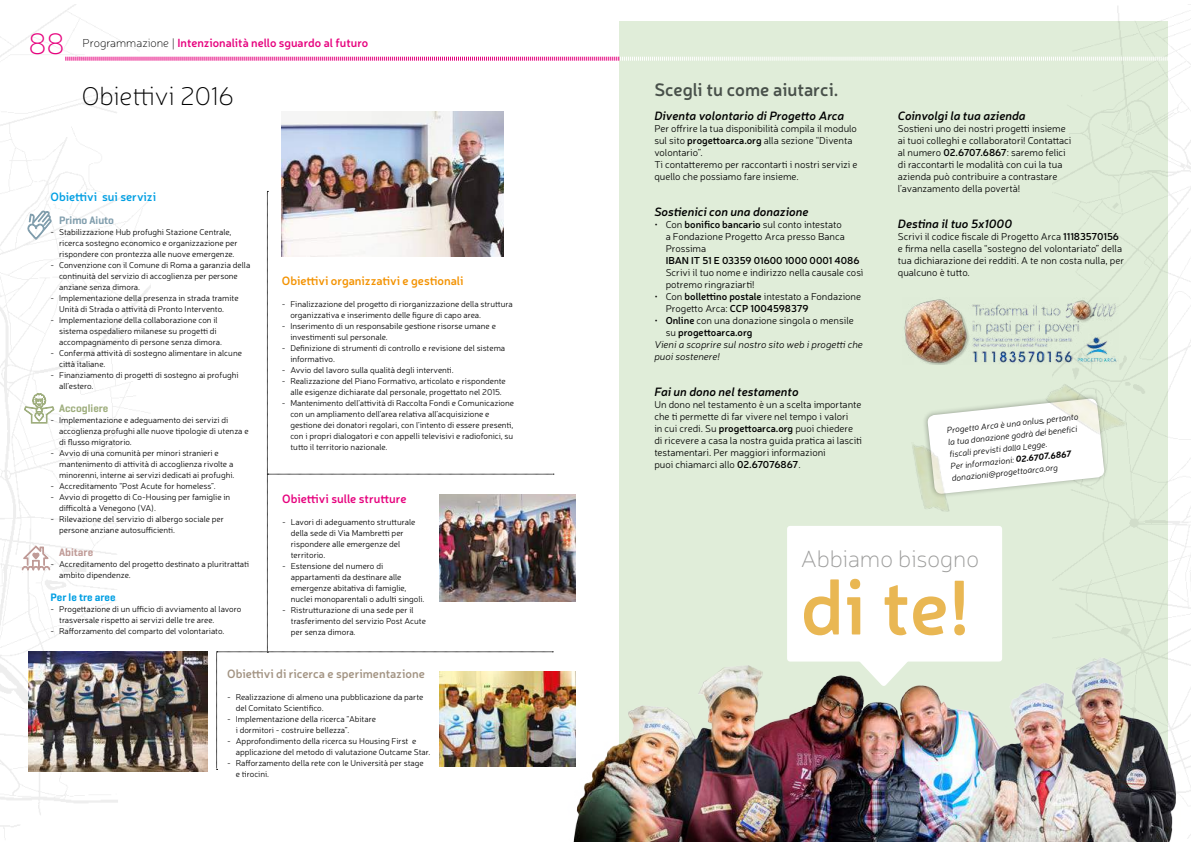
<style>
.page{position:relative;width:1191px;height:842px;background:#fff}
.page>*{position:absolute;margin:0;border:0;box-sizing:border-box;transform-origin:0 0}
.t1{font:600 76.8px "Neris";color:#e9b753}
.t2{font:100 30px "Neris";color:#e6007d}
.t3{font:100 26px "Neris";letter-spacing:-.005em;color:#000}
.t4{font:100 23.7px "Neris";color:#9d9d9c}
.t5{font:600 18px "Neris";color:#48504a}
.t6{font:italic 600 12px "Neris";color:#000}
.t7{font:600 12px "Neris";color:#a29382}
.t8{font:600 12px "Neris";color:#f39200}
.t9{font:600 12px "Neris";color:#e6007d}
.t10{font:600 12px "Neris";color:#009fe3}
.t11{font:600 11.7px "Neris";color:#e6007d}
.t12{font:700 11px "Geogrotesque";color:#009fe3}
.t13{font:700 11px "Geogrotesque";color:#819ead}
.t14{font:700 11px "Geogrotesque";color:#9fae7e}
.t15{font:700 11px "Geogrotesque";color:#c09b97}
.t16{font:300 10px/12px "Neris";color:#000}
.t17{font:italic 300 10px "Neris";color:#000}
.t18{font:600 10px "Neris";color:#000}
.t19{font:italic 300 8.6px/12px "Neris";color:#000}
.t20{font:300 8.5px/11px "Neris";color:#000}
.s1{font-weight:100;color:#000}
.s2{font-weight:600}
.s3{font-weight:300}
.s4{font-weight:700}
</style>
<div class="page">
<div style="left:619px;top:21px;width:549px;height:798px;background:#e0edd9"></div>
<img style="left:0;top:4px;width:150px;height:834px">
<svg style="left:65px;top:56px;width:1103px;height:5px"></svg>
<svg style="left:24px;top:389px;width:30px;height:34px"></svg>
<svg style="left:22px;top:546px;width:28px;height:24px"></svg>
<img style="left:554px;top:646px;width:636px;height:196px">
<svg style="left:852px;top:661px;width:62px;height:30px"></svg>
<div style="left:787px;top:526px;width:215px;height:135px;background:#fff"></div>
<img style="left:904px;top:298px;width:214px;height:66px">
<svg style="left:924px;top:400px;width:185px;height:101px"></svg>
<img style="left:1041px;top:377px;width:88px;height:71px">
<img style="left:912px;top:437px;width:39px;height:75px">
<svg style="left:216px;top:191px;width:338px;height:579px"></svg>
<div style="left:439px;top:495px;width:136px;height:127px;background:#fff"></div>
<img style="left:439px;top:495px;width:136px;height:106px">
<img style="left:28px;top:651px;width:179px;height:120px">
<img style="left:439px;top:672px;width:136px;height:94px">
<img style="left:282px;top:111px;width:222px;height:145px">
<svg style="left:27px;top:210px;width:25px;height:29px"></svg>
<h2 class="t2" style="left:28px;top:25px;width:38px">88</h2>
<h3 class="t11" style="left:82px;top:35px;width:287px"><span class="s1">Programmazione |</span> Intenzionalità nello sguardo al futuro</h3>
<h3 class="t3" style="left:82px;top:80px;width:154px">Obiettivi 2016</h3>
<h3 class="t10" style="left:51px;top:189px;width:107px">Obiettivi sui servizi</h3>
<p class="t13" style="left:59px;top:214px;width:56px">Primo Aiuto</p>
<p class="t20" style="left:59px;top:227px;width:180px;text-indent:-8px">- Stabilizzazione Hub profughi Stazione Centrale, ricerca sostegno economico e organizzazione per rispondere con prontezza alle nuove emergenze.</p>
<p class="t20" style="left:59px;top:260px;width:193px;text-indent:-8px">- Convenzione con il Comune di Roma a garanzia della continuità del servizio di accoglienza per persone anziane senza dimora.</p>
<p class="t20" style="left:59px;top:293px;width:181px;text-indent:-8px">- Implementazione della presenza in strada tramite<br>Unità di Strada o attività di Pronto Intervento.</p>
<p class="t20" style="left:59px;top:315px;width:164px;text-indent:-8px">- Implementazione della collaborazione con il sistema ospedaliero milanese su progetti di accompagnamento di persone senza dimora.</p>
<p class="t20" style="left:59px;top:348px;width:184px;text-indent:-8px">- Conferma attività di sostegno alimentare in alcune città italiane.</p>
<p class="t20" style="left:59px;top:370px;width:181px;text-indent:-8px">- Finanziamento di progetti di sostegno ai profughi all’estero.</p>
<p class="t14" style="left:59px;top:402px;width:51px">Accogliere</p>
<p class="t20" style="left:59px;top:415px;width:191px;text-indent:-8px">- Implementazione e adeguamento dei servizi di accoglienza profughi alle nuove tipologie di utenza e di flusso migratorio.</p>
<p class="t20" style="left:59px;top:448px;width:177px;text-indent:-8px">- Avvio di una comunità per minori stranieri e mantenimento di attività di accoglienza rivolte a minorenni, interne ai servizi dedicati ai profughi.</p>
<p class="t20" style="left:51px;top:481px;width:166px">- Accreditamento “Post Acute for homeless”.</p>
<p class="t20" style="left:59px;top:492px;width:173px;text-indent:-8px">- Avvio di progetto di Co-Housing per famiglie in difficoltà a Venegono (VA).</p>
<p class="t20" style="left:59px;top:514px;width:166px;text-indent:-8px">- Rilevazione del servizio di albergo sociale per persone anziane autosufficienti.</p>
<p class="t15" style="left:59px;top:546px;width:36px">Abitare</p>
<p class="t20" style="left:59px;top:559px;width:191px;text-indent:-8px">- Accreditamento del progetto destinato a pluritrattati ambito dipendenze.</p>
<p class="t12" style="left:51px;top:591px;width:66px">Per le tre aree</p>
<p class="t20" style="left:59px;top:604px;width:184px;text-indent:-8px">- Progettazione di un ufficio di avviamento al lavoro trasversale rispetto ai servizi delle tre aree.</p>
<p class="t20" style="left:51px;top:626px;width:175px">- Rafforzamento del comparto del volontariato.</p>
<h3 class="t8" style="left:282px;top:272px;width:183px">Obiettivi organizzativi e gestionali</h3>
<p class="t20" style="left:290px;top:298px;width:224px;text-indent:-8px">- Finalizzazione del progetto di riorganizzazione della struttura organizzativa e inserimento delle figure di capo area.</p>
<p class="t20" style="left:290px;top:320px;width:207px;text-indent:-8px">- Inserimento di un responsabile gestione risorse umane e investimenti sul personale.</p>
<p class="t20" style="left:290px;top:342px;width:216px;text-indent:-8px">- Definizione di strumenti di controllo e revisione del sistema informativo.</p>
<p class="t20" style="left:282px;top:364px;width:173px">- Avvio del lavoro sulla qualità degli interventi.</p>
<p class="t20" style="left:282px;top:375px;width:225px;text-align:center">- Realizzazione del Piano Formativo, articolato e rispondente alle esigenze dichiarate dal personale, progettato nel 2015.</p>
<p class="t20" style="left:290px;top:397px;width:225px;text-indent:-8px">- Mantenimento dell’attività di Raccolta Fondi e Comunicazione con un ampliamento dell’area relativa all’acquisizione e gestione dei donatori regolari, con l’intento di essere presenti, con i propri dialogatori e con appelli televisivi e radiofonici, su tutto il territorio nazionale.</p>
<h3 class="t9" style="left:282px;top:491px;width:126px">Obiettivi sulle strutture</h3>
<p class="t20" style="left:291px;top:516px;width:126px;text-indent:-8px">- Lavori di adeguamento strutturale della sede di Via Mambretti per rispondere alle emergenze del territorio.</p>
<p class="t20" style="left:291px;top:560px;width:135px;text-indent:-8px">- Estensione del numero di appartamenti da destinare alle emergenze abitativa di famiglie, nuclei monoparentali o adulti singoli.</p>
<p class="t20" style="left:291px;top:604px;width:137px;text-indent:-8px">- Ristrutturazione di una sede per il trasferimento del servizio Post Acute per senza dimora.</p>
<h3 class="t7" style="left:227px;top:666px;width:199px">Obiettivi di ricerca e sperimentazione</h3>
<p class="t20" style="left:236px;top:692px;width:189px;text-indent:-8px">- Realizzazione di almeno una pubblicazione da parte del Comitato Scientifico.</p>
<p class="t20" style="left:236px;top:714px;width:142px;text-indent:-8px">- Implementazione della ricerca “Abitare i dormitori - costruire bellezza”.</p>
<p class="t20" style="left:236px;top:736px;width:196px;text-indent:-8px">- Approfondimento della ricerca su Housing First e applicazione del metodo di valutazione Outcame Star.</p>
<p class="t20" style="left:236px;top:758px;width:189px;text-indent:-8px">- Rafforzamento della rete con le Università per stage e tirocini.</p>
<h3 class="t5" style="left:654px;top:77px;width:185px">Scegli tu come aiutarci.</h3>
<h3 class="t6" style="left:654px;top:107px;width:191px">Diventa volontario di Progetto Arca</h3>
<p class="t16" style="left:654px;top:122px;width:205px">Per offrire la tua disponibilità compila il modulo sul sito <span class="s2">progettoarca.org</span> alla sezione “Diventa volontario”.<br>Ti contatteremo per raccontarti i nostri servizi e quello che possiamo fare insieme.</p>
<h3 class="t6" style="left:654px;top:203px;width:156px">Sostienici con una donazione</h3>
<p class="t16" style="left:665px;top:218px;width:181px;text-indent:-11px">• Con <span class="s2">bonifico bancario</span> sul conto intestato a Fondazione Progetto Arca presso Banca<br>Prossima</p>
<p class="t18" style="left:665px;top:254px;width:195px">IBAN IT 51 E 03359 01600 1000 0001 4086</p>
<p class="t16" style="left:665px;top:266px;width:199px">Scrivi il tuo nome e indirizzo nella causale così potremo ringraziarti!</p>
<p class="t16" style="left:665px;top:290px;width:197px;text-indent:-11px">• Con <span class="s2">bollettino postale</span> intestato a Fondazione<br>Progetto Arca: <span class="s2">CCP 1004598379</span></p>
<p class="t16" style="left:654px;top:314px;width:201px">• <span class="s2">Online</span> con una donazione singola o mensile</p>
<p class="t18" style="left:665px;top:326px;width:88px"><span class="s3">su</span> progettoarca.org</p>
<p class="t17" style="left:654px;top:338px;width:210px">Vieni a scoprire sul nostro sito web i progetti che</p>
<p class="t17" style="left:654px;top:350px;width:67px">puoi sostenere!</p>
<h3 class="t6" style="left:654px;top:383px;width:146px">Fai un dono nel testamento</h3>
<p class="t16" style="left:654px;top:398px;width:209px">Un dono nel testamento è un a scelta importante che ti permette di far vivere nel tempo i valori<br>in cui credi. Su <span class="s2">progettoarca.org</span> puoi chiedere di ricevere a casa la nostra guida pratica ai lasciti testamentari. Per maggiori informazioni<br>puoi chiamarci allo <span class="s2">02.67076867</span>.</p>
<h3 class="t6" style="left:898px;top:107px;width:129px">Coinvolgi la tua azienda</h3>
<p class="t16" style="left:898px;top:122px;width:175px">Sostieni uno dei nostri progetti insieme ai tuoi colleghi e collaboratori! Contattaci al numero <span class="s2">02.6707.6867</span>: saremo felici di raccontarti le modalità con cui la tua azienda può contribuire a contrastare l’avanzamento della povertà!</p>
<h3 class="t6" style="left:898px;top:215px;width:116px">Destina il tuo 5x1000</h3>
<p class="t16" style="left:898px;top:230px;width:228px">Scrivi il codice fiscale di Progetto Arca <span class="s2">11183570156 </span>e firma nella casella “sostegno del volontariato” della tua dichiarazione dei redditi. A te non costa nulla, per qualcuno è tutto.</p>
<p class="t19" style="left:946px;top:424px;width:134px;rotate:-6deg">Progetto Arca è una onlus, pertanto la tua donazione godrà dei benefici fiscali previsti dalla Legge.<br>Per informazioni: <span class="s4">02.6707.6867 </span>donazioni@progettoarca.org</p>
<h3 class="t4" style="left:800px;top:545px;width:180px">Abbiamo bisogno</h3>
<h1 class="t1" style="left:800px;top:555px;width:170px">di te!</h1>
</div>
